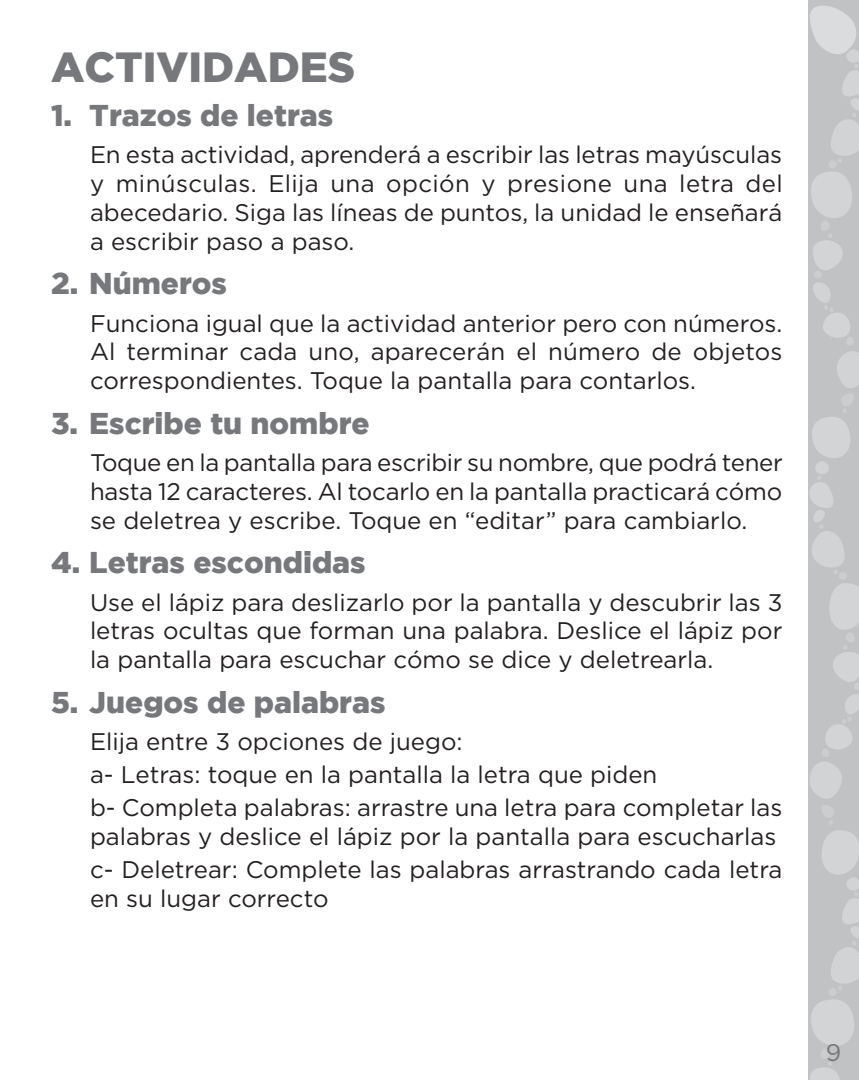
<style>
.page{position:relative;width:859px;height:1080px;background:#fff}
.page>*{position:absolute;margin:0;border:0;box-sizing:border-box;transform-origin:0 0}
.LF_Title_01{font:900 42px "Gotham";color:#76787b}
.LF_Title_01-2{font:900 30px "Gotham";color:#76787b}
.LF_Text_01{font:24px/28.8px "Gotham HTF";color:#231f20;text-align:justify}
.LF_Text_01-2{font:24px/28.8px "Gotham";color:#231f20;text-align:justify}
.t1{font:24px "Gotham";color:#76787b}
</style>
<div class="page">
<svg style="left:808px;top:0;width:51px;height:1080px;background:#c7c8ca"></svg>
<p class="LF_Title_01" style="left:51px;top:43px;width:306px">ACTIVIDADES</p>
<p class="LF_Title_01-2" style="left:51px;top:98px;width:284px">1. Trazos de letras</p>
<p class="LF_Text_01-2" style="left:90px;top:140px;width:694px">En esta actividad, aprenderá a escribir las letras mayúsculas y minúsculas. Elija una opción y presione una letra del abecedario. Siga las líneas de puntos, la unidad le enseñará a escribir paso a paso.</p>
<p class="LF_Title_01-2" style="left:51px;top:266px;width:178px">2. Números</p>
<p class="LF_Text_01" style="left:90px;top:308px;width:694px">Funciona igual que la actividad anterior pero con números.<br>Al terminar cada uno, aparecerán el número de objetos correspondientes. Toque la pantalla para contarlos.</p>
<p class="LF_Title_01-2" style="left:51px;top:406px;width:320px">3. Escribe tu nombre</p>
<p class="LF_Text_01" style="left:90px;top:448px;width:694px">Toque en la pantalla para escribir su nombre, que podrá tener hasta 12 caracteres. Al tocarlo en la pantalla practicará cómo se deletrea y escribe. Toque en “editar” para cambiarlo.</p>
<p class="LF_Title_01-2" style="left:51px;top:545px;width:316px">4. Letras escondidas</p>
<p class="LF_Text_01" style="left:90px;top:587px;width:694px">Use el lápiz para deslizarlo por la pantalla y descubrir las 3 letras ocultas que forman una palabra. Deslice el lápiz por la pantalla para escuchar cómo se dice y deletrearla.</p>
<p class="LF_Title_01-2" style="left:51px;top:685px;width:336px">5. Juegos de palabras</p>
<p class="LF_Text_01" style="left:90px;top:727px;width:374px">Elija entre 3 opciones de juego:</p>
<p class="LF_Text_01" style="left:90px;top:760px;width:569px">a- Letras: toque en la pantalla la letra que piden</p>
<p class="LF_Text_01" style="left:90px;top:793px;width:694px">b- Completa palabras: arrastre una letra para completar las palabras y deslice el lápiz por la pantalla para escucharlas</p>
<p class="LF_Text_01" style="left:90px;top:855px;width:694px">c- Deletrear: Complete las palabras arrastrando cada letra en su lugar correcto</p>
<p class="t1" style="left:826px;top:1039px;width:17px">9</p>
</div>
